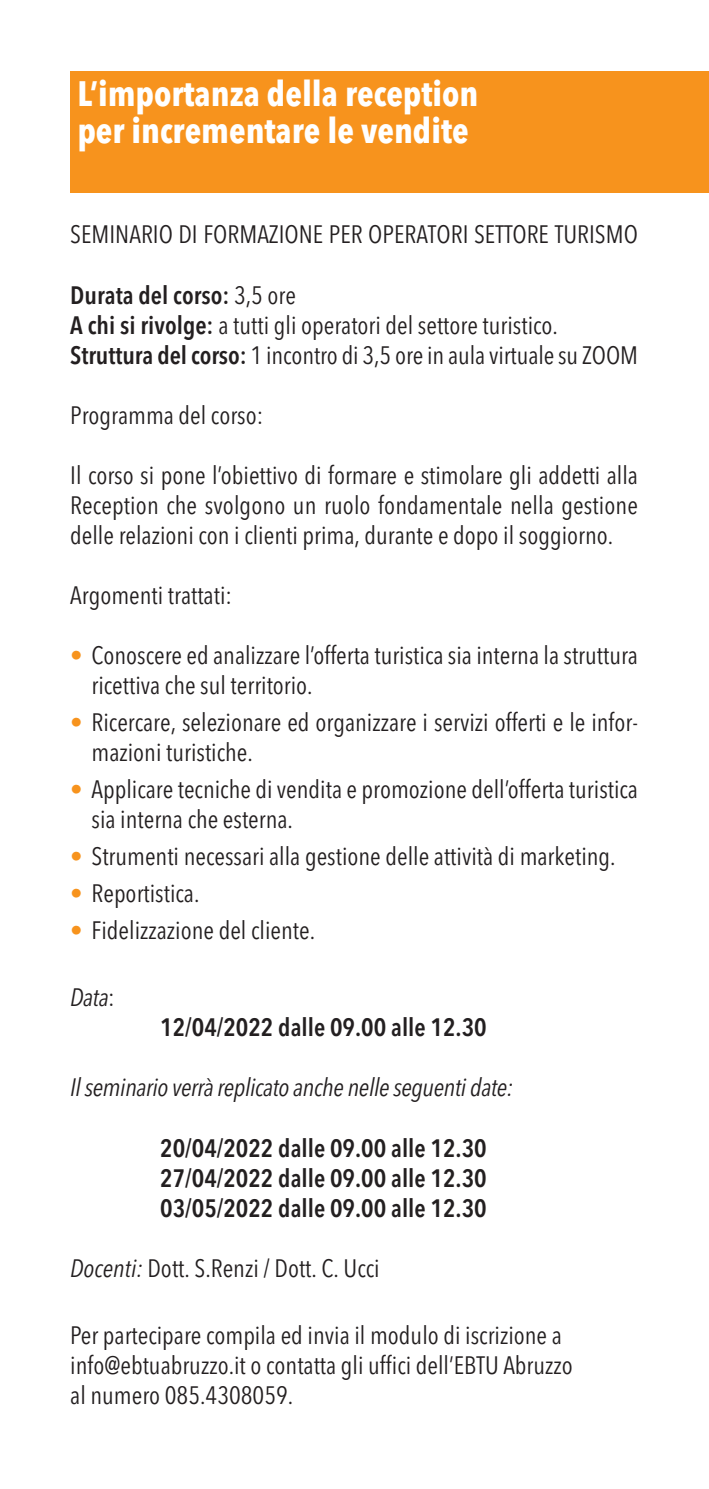
<style>
.page{position:relative;width:709px;height:1489px;background:#fff}
.page>*{position:absolute;margin:0;border:0;box-sizing:border-box;transform-origin:0 0}
.t1{font:700 35px/37.5px "Avenir Next Condensed";color:#fff}
.t2{font:25px/30px "Avenir Next Condensed";color:#231f20}
.t3{font:600 25px/30px "Avenir Next Condensed";color:#231f20;text-align:justify}
.t4{font:italic 25px "Avenir Next Condensed";letter-spacing:-.015em;color:#231f20}
.s1{font-weight:600}
.s2{color:#f7931d}
.s3{font-style:normal}
.s4{font-style:italic}
</style>
<div class="page">
<hr style="left:0;top:71px;width:1px;height:121px;background:#f7931d">
<div style="left:71px;top:71px;width:638px;height:121px;background:#f7931d"></div>
<h1 class="t1" style="left:77px;top:75px;width:402px">L’importanza della reception per incrementare le vendite</h1>
<p class="t2" style="left:70px;top:220px;width:569px">SEMINARIO DI FORMAZIONE PER OPERATORI SETTORE TURISMO</p>
<p class="t2" style="left:70px;top:280px;width:569px"><span class="s1">Durata del corso:</span> 3,5 ore<br><span class="s1">A chi si rivolge:</span> a tutti gli operatori del settore turistico.<br><span class="s1">Struttura del corso:</span> 1 incontro di 3,5 ore in aula virtuale su ZOOM</p>
<p class="t2" style="left:70px;top:400px;width:194px">Programma del corso:</p>
<p class="t2" style="left:70px;top:460px;width:569px;text-align:justify">Il corso si pone l’obiettivo di formare e stimolare gli addetti alla Reception che svolgono un ruolo fondamentale nella gestione delle relazioni con i clienti prima, durante e dopo il soggiorno.</p>
<p class="t2" style="left:70px;top:580px;width:163px">Argomenti trattati:</p>
<p class="t2" style="left:91px;top:640px;width:548px;text-indent:-21px"><span class="s2">•</span> Conoscere ed analizzare l’offerta turistica sia interna la struttura ricettiva che sul territorio.</p>
<p class="t2" style="left:91px;top:707px;width:548px;text-indent:-21px"><span class="s2">•</span> Ricercare, selezionare ed organizzare i servizi offerti e le infor&shy;mazioni turistiche.</p>
<p class="t2" style="left:91px;top:774px;width:548px;text-indent:-21px"><span class="s2">•</span> Applicare tecniche di vendita e promozione dell’offerta turistica sia interna che esterna.</p>
<p class="t2" style="left:70px;top:841px;width:547px"><span class="s2">•</span> Strumenti necessari alla gestione delle attività di marketing.</p>
<p class="t2" style="left:70px;top:878px;width:131px"><span class="s2">•</span> Reportistica.</p>
<p class="t2" style="left:70px;top:915px;width:246px"><span class="s2">•</span> Fidelizzazione del cliente.</p>
<p class="t4" style="left:70px;top:982px;width:46px">Data<span class="s3">:</span></p>
<p class="t3" style="left:160px;top:1012px;width:328px">12/04/2022 dalle 09.00 alle 12.30</p>
<p class="t4" style="left:70px;top:1072px;width:444px">Il seminario verrà replicato anche nelle seguenti date:</p>
<p class="t3" style="left:160px;top:1132px;width:328px">20/04/2022 dalle 09.00 alle 12.30<br>27/04/2022 dalle 09.00 alle 12.30<br>03/05/2022 dalle 09.00 alle 12.30</p>
<p class="t2" style="left:70px;top:1252px;width:311px"><span class="s4">Docenti:</span> Dott. S.Renzi / Dott. C. Ucci</p>
<p class="t2" style="left:70px;top:1319px;width:504px">Per partecipare compila ed invia il modulo di iscrizione a info@ebtuabruzzo.it o contatta gli uffici dell’EBTU Abruzzo al numero 085.4308059.</p>
</div>
